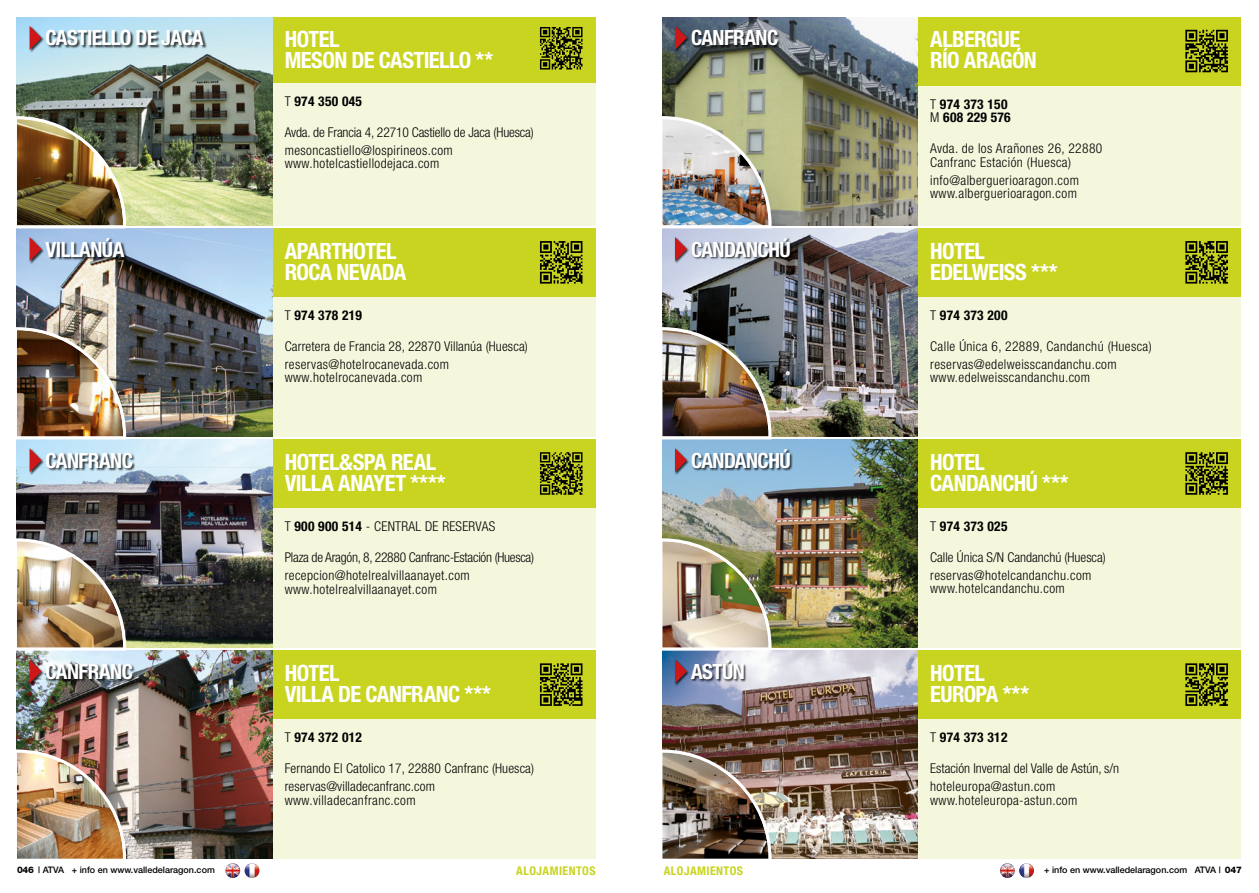
<style>
.page{position:relative;width:1259px;height:893px;background:#fff}
.page>*{position:absolute;margin:0;border:0;box-sizing:border-box;transform-origin:0 0}
.t1{font:700 condensed 22.5px/21px "Helvetica Neue";letter-spacing:-.025em;color:#fff}
.t2{font:700 condensed 21px "Helvetica Neue";letter-spacing:-.025em;color:#fff}
.t3{font:300 condensed 13.5px/17.7px "Helvetica Neue";letter-spacing:.03em;color:#000}
.t4{font:300 condensed 13.5px/17.7px "Helvetica Neue";letter-spacing:.01em;color:#000}
.t5{font:700 condensed 13.5px/13.5px "Helvetica Neue";letter-spacing:.02em;color:#000}
.t6{font:300 condensed 13.5px/17.7px "Helvetica Neue";letter-spacing:-.02em;color:#000}
.t7{font:300 condensed 13.5px/17.7px "Helvetica Neue";letter-spacing:-.01em;color:#000}
.t8{font:300 condensed 13.5px/17.7px "Helvetica Neue";color:#000}
.t9{font:700 condensed 12px "Helvetica Neue";letter-spacing:.035em;color:#c8d41f}
.t10{font:500 9px "Helvetica Neue";color:#000}
.s1{font-weight:300}
.s2{font-weight:700}
.s3{font-weight:800}
.s4{font-style:inherit}
</style>
<div class="page">
<img style="left:244px;top:863px;width:15px;height:15px;border-radius:7px">
<img style="left:225px;top:863px;width:15px;height:15px;border-radius:7px">
<img style="left:1019px;top:863px;width:15px;height:15px;border-radius:7px">
<img style="left:1000px;top:863px;width:15px;height:15px;border-radius:7px">
<div style="left:272px;top:719px;width:323px;height:140px;background:#f5f7dd"></div>
<div style="left:272px;top:651px;width:323px;height:68px;background:#c8d41f"></div>
<img style="left:17px;top:651px;width:255px;height:208px">
<div style="left:29px;top:659px;width:106px;height:27px;background:#000;opacity:.75"></div>
<svg style="left:30px;top:659px;width:12px;height:24px"></svg>
<svg style="left:540px;top:663px;width:42px;height:43px"></svg>
<img style="left:16px;top:748px;width:112px;height:111px">
<div style="left:272px;top:507px;width:323px;height:141px;background:#f5f7dd"></div>
<div style="left:272px;top:439px;width:323px;height:68px;background:#c8d41f"></div>
<img style="left:17px;top:439px;width:255px;height:209px">
<div style="left:29px;top:448px;width:106px;height:27px;background:#000;opacity:.75"></div>
<svg style="left:30px;top:448px;width:12px;height:24px"></svg>
<svg style="left:540px;top:452px;width:42px;height:43px"></svg>
<img style="left:16px;top:537px;width:112px;height:115px">
<div style="left:272px;top:296px;width:323px;height:141px;background:#f5f7dd"></div>
<div style="left:272px;top:228px;width:323px;height:68px;background:#c8d41f"></div>
<img style="left:17px;top:228px;width:255px;height:209px">
<div style="left:29px;top:237px;width:99px;height:27px;background:#000;opacity:.75"></div>
<svg style="left:30px;top:237px;width:12px;height:24px"></svg>
<svg style="left:540px;top:241px;width:42px;height:43px"></svg>
<img style="left:16px;top:326px;width:112px;height:115px">
<div style="left:272px;top:82px;width:323px;height:143px;background:#f5f7dd"></div>
<div style="left:272px;top:17px;width:323px;height:65px;background:#c8d41f"></div>
<img style="left:17px;top:17px;width:255px;height:208px">
<div style="left:29px;top:26px;width:178px;height:27px;background:#000;opacity:.75"></div>
<svg style="left:30px;top:26px;width:12px;height:24px"></svg>
<svg style="left:540px;top:27px;width:42px;height:43px"></svg>
<img style="left:16px;top:115px;width:112px;height:115px">
<div style="left:917px;top:719px;width:323px;height:140px;background:#f5f7dd"></div>
<div style="left:917px;top:651px;width:323px;height:68px;background:#c8d41f"></div>
<img style="left:662px;top:651px;width:255px;height:208px">
<div style="left:675px;top:659px;width:72px;height:27px;background:#000;opacity:.75"></div>
<svg style="left:675px;top:659px;width:12px;height:24px"></svg>
<svg style="left:1185px;top:663px;width:43px;height:43px"></svg>
<img style="left:662px;top:748px;width:111px;height:111px">
<div style="left:917px;top:507px;width:323px;height:141px;background:#f5f7dd"></div>
<div style="left:917px;top:439px;width:323px;height:68px;background:#c8d41f"></div>
<img style="left:662px;top:439px;width:255px;height:209px">
<div style="left:675px;top:448px;width:118px;height:27px;background:#000;opacity:.75"></div>
<svg style="left:675px;top:448px;width:12px;height:24px"></svg>
<svg style="left:1185px;top:452px;width:43px;height:43px"></svg>
<img style="left:662px;top:537px;width:111px;height:115px">
<div style="left:917px;top:296px;width:323px;height:141px;background:#f5f7dd"></div>
<div style="left:917px;top:228px;width:323px;height:68px;background:#c8d41f"></div>
<img style="left:662px;top:228px;width:255px;height:209px">
<div style="left:675px;top:237px;width:118px;height:27px;background:#000;opacity:.75"></div>
<svg style="left:675px;top:237px;width:12px;height:24px"></svg>
<svg style="left:1185px;top:241px;width:43px;height:43px"></svg>
<img style="left:662px;top:326px;width:111px;height:115px">
<div style="left:917px;top:85px;width:323px;height:140px;background:#f5f7dd"></div>
<div style="left:917px;top:17px;width:323px;height:68px;background:#c8d41f"></div>
<img style="left:662px;top:17px;width:255px;height:208px">
<div style="left:675px;top:25px;width:106px;height:28px;background:#000;opacity:.75"></div>
<svg style="left:675px;top:26px;width:12px;height:24px"></svg>
<svg style="left:1185px;top:30px;width:43px;height:42px"></svg>
<img style="left:662px;top:115px;width:111px;height:115px">
<p class="t2" style="left:46px;top:25px;width:160px">CASTIELLO DE JACA</p>
<p class="t1" style="left:285px;top:28px;width:210px">HOTEL<br>MESON DE CASTIELLO **</p>
<p class="t2" style="left:691px;top:25px;width:89px">CANFRANC</p>
<p class="t1" style="left:930px;top:28px;width:108px">ALBERGUE<br>RÍO ARAGÓN</p>
<p class="t5" style="left:285px;top:94px;width:79px"><span class="s1">T</span> 974 350 045</p>
<p class="t7" style="left:285px;top:123px;width:251px">Avda. de Francia 4, 22710 Castiello de Jaca (Huesca) mesoncastiello@lospirineos.com</p>
<p class="t3" style="left:285px;top:155px;width:156px">www.hotelcastiellodejaca.com</p>
<p class="t5" style="left:930px;top:97px;width:82px"><span class="s1">T</span> 974 373 150<br><span class="s1">M</span> 608 229 576</p>
<p class="t3" style="left:930px;top:142px;width:174px;line-height:13.5px">Avda. de los Arañones 26, 22880<br>Canfranc Estación (Huesca)</p>
<p class="t3" style="left:930px;top:173px;width:150px;line-height:13.5px">info@alberguerioaragon.com www.alberguerioaragon.com</p>
<p class="t2" style="left:46px;top:236px;width:80px">VILLANÚA</p>
<p class="t1" style="left:285px;top:240px;width:123px">APARTHOTEL<br>ROCA NEVADA</p>
<p class="t2" style="left:691px;top:236px;width:101px">CANDANCHÚ</p>
<p class="t1" style="left:930px;top:240px;width:129px">HOTEL<br>EDELWEISS ***</p>
<p class="t5" style="left:285px;top:308px;width:79px"><span class="s1">T</span> 974 378 219</p>
<p class="t4" style="left:285px;top:337px;width:245px">Carretera de Francia 28, 22870 Villanúa (Huesca) reservas@hotelrocanevada.com</p>
<p class="t3" style="left:285px;top:369px;width:139px">www.hotelrocanevada.com</p>
<p class="t5" style="left:930px;top:308px;width:79px"><span class="s1">T</span> 974 373 200</p>
<p class="t3" style="left:930px;top:337px;width:223px">Calle Única 6, 22889, Candanchú (Huesca) reservas@edelweisscandanchu.com</p>
<p class="t3" style="left:930px;top:369px;width:161px">www.edelweisscandanchu.com</p>
<p class="t2" style="left:46px;top:448px;width:89px">CANFRANC</p>
<p class="t1" style="left:285px;top:451px;width:162px">HOTEL&amp;SPA REAL<br>VILLA ANAYET ****</p>
<p class="t2" style="left:691px;top:448px;width:101px">CANDANCHÚ</p>
<p class="t1" style="left:930px;top:451px;width:140px">HOTEL<br>CANDANCHÚ ***</p>
<p class="t3" style="left:285px;top:517px;width:212px">T <span class="s2">900 900 514</span> - CENTRAL DE RESERVAS</p>
<p class="t6" style="left:285px;top:548px;width:251px">Plaza de Aragón, 8, 22880 Canfranc-Estación (Huesca) recepcion@hotelrealvillaanayet.com</p>
<p class="t3" style="left:285px;top:580px;width:154px">www.hotelrealvillaanayet.com</p>
<p class="t5" style="left:930px;top:519px;width:79px"><span class="s1">T</span> 974 373 025</p>
<p class="t3" style="left:930px;top:548px;width:177px">Calle Única S/N Candanchú (Huesca) reservas@hotelcandanchu.com</p>
<p class="t3" style="left:930px;top:580px;width:136px">www.hotelcandanchu.com</p>
<p class="t2" style="left:46px;top:659px;width:89px">CANFRANC</p>
<p class="t1" style="left:285px;top:662px;width:208px">HOTEL<br>VILLA DE CANFRANC ***</p>
<p class="t2" style="left:691px;top:659px;width:55px">ASTÚN</p>
<p class="t1" style="left:930px;top:662px;width:100px">HOTEL<br>EUROPA ***</p>
<p class="t5" style="left:285px;top:730px;width:79px"><span class="s1">T</span> 974 372 012</p>
<p class="t4" style="left:285px;top:760px;width:251px">Fernando El Catolico 17, 22880 Canfranc (Huesca) reservas@villadecanfranc.com</p>
<p class="t3" style="left:285px;top:791px;width:132px">www.villadecanfranc.com</p>
<p class="t5" style="left:930px;top:730px;width:79px"><span class="s1">T</span> 974 373 312</p>
<p class="t8" style="left:930px;top:760px;width:191px">Estación Invernal del Valle de Astún, s/n hoteleuropa@astun.com</p>
<p class="t3" style="left:930px;top:791px;width:149px">www.hoteleuropa-astun.com</p>
<p class="t10" style="left:17px;top:865px;width:199px"><span class="s3">046</span> <span class="s4">| ATVA</span> + info en www.valledelaragon.com</p>
<p class="t9" style="left:516px;top:864px;width:81px">ALOJAMIENTOS</p>
<p class="t9" style="left:664px;top:864px;width:81px">ALOJAMIENTOS</p>
<p class="t10" style="left:1044px;top:865px;width:199px">+ info en www.valledelaragon.com <span class="s4">ATVA |</span> <span class="s3">047</span></p>
</div>
